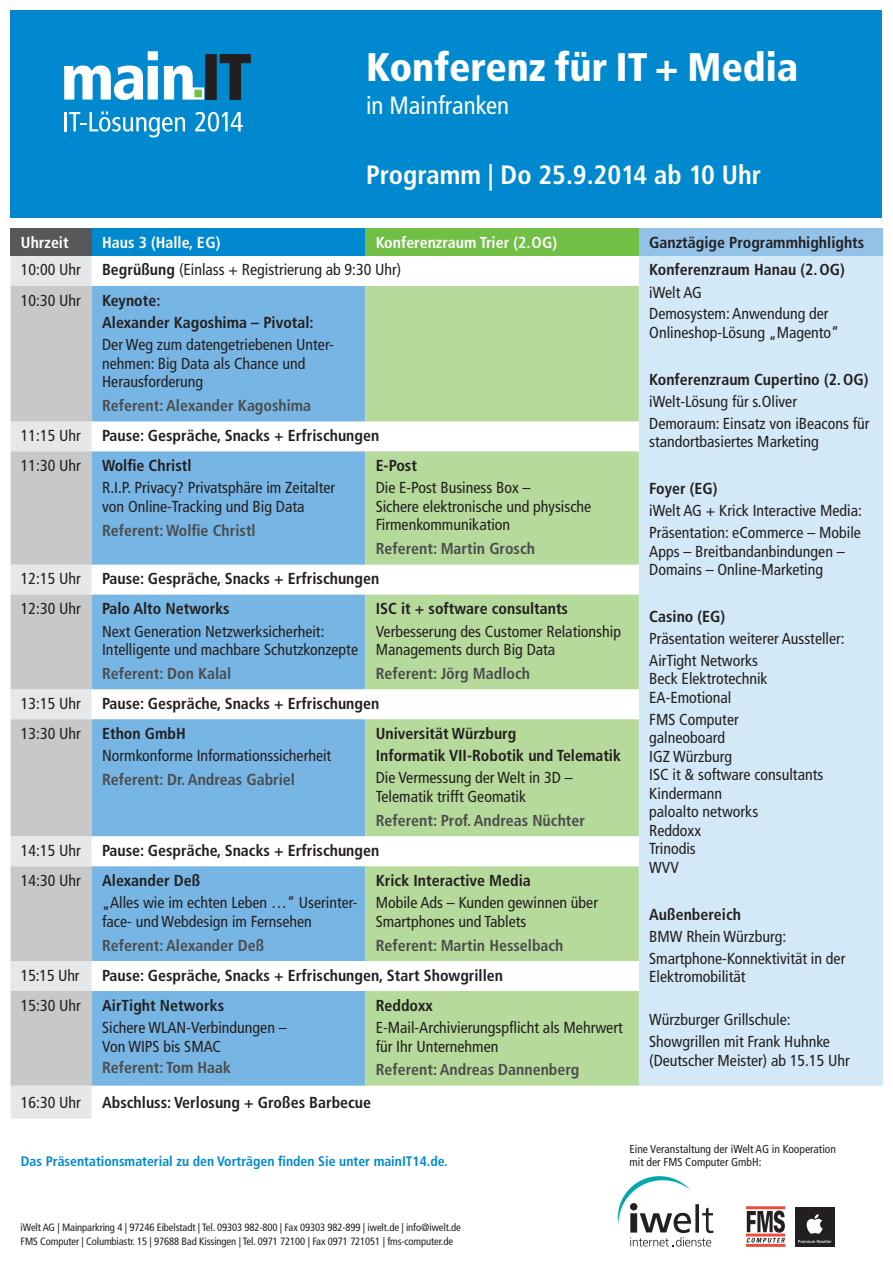
<style>
.page{position:relative;width:893px;height:1263px;background:#fff}
.page>*{position:absolute;margin:0;border:0;box-sizing:border-box;transform-origin:0 0}
.t1{font:900 condensed 39.9px "Frutiger LT";color:#fff}
.t2{font:700 condensed 26.55px "Frutiger LT";color:#fff}
.t3{font:condensed 24.9px "Frutiger LT";color:#fff}
.t4{font:condensed 15.9px/18.6px "Frutiger LT";color:#231f20}
.t5{font:700 condensed 15.9px/22.2px "Frutiger LT";color:#231f20}
.t6{font:700 condensed 15.9px "Frutiger LT";color:#4b4c4d}
.t7{font:700 condensed 15.9px "Frutiger LT";color:#fff}
.t8{font:700 condensed 13.8px "Frutiger LT";color:#0089cf}
.t9{font:condensed 11.55px/12.6px "Frutiger LT";color:#231f20}
.t10{font:condensed 10.65px/14.2px "Frutiger LT";letter-spacing:-.01em;color:#231f20}
.s1{font-weight:700}
</style>
<div class="page">
<div style="left:11px;top:11px;width:871px;height:207px;background:#0089cf"></div>
<svg style="left:64px;top:51px;width:94px;height:49px"></svg>
<div style="left:205px;top:54px;width:11px;height:46px;background:#231f20;border:1px solid #231f20"></div>
<svg style="left:220px;top:54px;width:31px;height:46px"></svg>
<svg style="left:164px;top:65px;width:40px;height:35px"></svg>
<hr style="left:64px;top:112px;width:3px;height:19px;background:#fff">
<svg style="left:69px;top:112px;width:116px;height:26px"></svg>
<svg style="left:195px;top:112px;width:48px;height:20px"></svg>
<div style="left:11px;top:229px;width:81px;height:27px;background:#57585a"></div>
<div style="left:92px;top:229px;width:273px;height:27px;background:#0089cf"></div>
<div style="left:365px;top:229px;width:274px;height:27px;background:#71bf44"></div>
<div style="left:639px;top:229px;width:243px;height:27px;background:#93c2e8"></div>
<div style="left:11px;top:256px;width:81px;height:862px;background:#e6e7e9"></div>
<div style="left:639px;top:256px;width:243px;height:830px;background:#d4e9f7"></div>
<svg style="left:11px;top:286px;width:81px;height:800px;background:#cccdd0"></svg>
<svg style="left:92px;top:286px;width:273px;height:800px;fill:#77b6e4"></svg>
<svg style="left:365px;top:286px;width:274px;height:800px;fill:#b6da9b"></svg>
<svg style="left:747px;top:1210px;width:38px;height:32px"></svg>
<div style="left:747px;top:1207px;width:38px;height:2px;border:1px solid #ed4b3b"></div>
<div style="left:747px;top:1234px;width:38px;height:2px;border:1px solid #ed4b3b"></div>
<div style="left:747px;top:1244px;width:38px;height:2px;border:1px solid #ed4b3b"></div>
<div style="left:795px;top:1207px;width:39px;height:39px;background:#231f20"></div>
<svg style="left:798px;top:1240px;width:33px;height:3px"></svg>
<svg style="left:806px;top:1214px;width:17px;height:20px"></svg>
<svg style="left:618px;top:1176px;width:95px;height:70px"></svg>
<h1 class="t1" style="left:366px;top:43px;width:434px">Konferenz für IT + Media</h1>
<h3 class="t3" style="left:366px;top:90px;width:145px">in Mainfranken</h3>
<h2 class="t2" style="left:366px;top:159px;width:397px">Programm | Do 25.9.2014 ab 10 Uhr</h2>
<p class="t7" style="left:21px;top:233px;width:49px">Uhrzeit</p>
<p class="t7" style="left:102px;top:233px;width:120px">Haus 3 (Halle, EG)</p>
<p class="t7" style="left:376px;top:233px;width:183px">Konferenzraum Trier (2. OG)</p>
<p class="t5" style="left:649px;top:231px;width:217px">Ganztägige Programmhighlights</p>
<p class="t4" style="left:21px;top:261px;width:61px">10:00 Uhr</p>
<p class="t4" style="left:102px;top:261px;width:301px"><span class="s1">Begrüßung</span> (Einlass + Registrierung ab 9:30 Uhr)</p>
<p class="t5" style="left:649px;top:259px;width:197px">Konferenzraum Hanau (2. OG)</p>
<p class="t4" style="left:649px;top:282px;width:181px;line-height:21.6px">iWelt AG<br>Demosystem: Anwendung der</p>
<p class="t4" style="left:649px;top:323px;width:191px">Onlineshop-Lösung „Magento“</p>
<p class="t5" style="left:649px;top:368px;width:221px">Konferenzraum Cupertino (2. OG)</p>
<p class="t4" style="left:649px;top:391px;width:222px;line-height:21.6px">iWelt-Lösung für s.Oliver<br>Demoraum: Einsatz von iBeacons für</p>
<p class="t4" style="left:649px;top:432px;width:171px">standortbasiertes Marketing</p>
<p class="t5" style="left:649px;top:477px;width:70px">Foyer (EG)</p>
<p class="t4" style="left:649px;top:500px;width:214px;line-height:21.6px">iWelt AG + Krick Interactive Media:<br>Präsentation: eCommerce – Mobile</p>
<p class="t4" style="left:649px;top:542px;width:197px">Apps – Breitbandanbindungen –<br>Domains – Online-Marketing</p>
<p class="t5" style="left:649px;top:605px;width:78px">Casino (EG)</p>
<p class="t4" style="left:649px;top:628px;width:197px;line-height:21.6px">Präsentation weiterer Aussteller:<br>AirTight Networks</p>
<p class="t4" style="left:649px;top:670px;width:120px">Beck Elektrotechnik<br>EA-Emotional</p>
<p class="t4" style="left:649px;top:710px;width:176px">FMS Computer<br>galneoboard<br>IGZ Würzburg<br>ISC it &amp; software consultants<br>Kindermann<br>paloalto networks<br>Reddoxx<br>Trinodis<br>WVV</p>
<p class="t5" style="left:649px;top:903px;width:93px">Außenbereich</p>
<p class="t4" style="left:649px;top:926px;width:198px;line-height:21.6px">BMW Rhein Würzburg:<br>Smartphone-Konnektivität in der</p>
<p class="t4" style="left:649px;top:968px;width:98px">Elektromobilität</p>
<p class="t4" style="left:649px;top:1009px;width:182px;line-height:21.6px">Würzburger Grillschule:<br>Showgrillen mit Frank Huhnke</p>
<p class="t4" style="left:649px;top:1051px;width:202px">(Deutscher Meister) ab 15.15 Uhr</p>
<p class="t4" style="left:21px;top:291px;width:61px">10:30 Uhr</p>
<p class="t5" style="left:102px;top:289px;width:213px">Keynote:<br>Alexander Kagoshima – Pivotal:</p>
<p class="t4" style="left:102px;top:335px;width:233px">Der Weg zum datengetriebenen Unter&shy;nehmen: Big Data als Chance und<br>Herausforderung</p>
<p class="t6" style="left:102px;top:396px;width:211px">Referent: Alexander Kagoshima</p>
<p class="t4" style="left:21px;top:426px;width:61px">11:15 Uhr</p>
<p class="t5" style="left:102px;top:424px;width:279px">Pause: Gespräche, Snacks + Erfrischungen</p>
<p class="t4" style="left:21px;top:456px;width:61px">11:30 Uhr</p>
<p class="t5" style="left:102px;top:454px;width:91px">Wolfie Christl</p>
<p class="t4" style="left:102px;top:479px;width:235px">R.I.P. Privacy? Privatsphäre im Zeitalter von Online-Tracking und Big Data</p>
<p class="t6" style="left:102px;top:521px;width:155px">Referent: Wolfie Christl</p>
<p class="t5" style="left:376px;top:454px;width:43px">E-Post</p>
<p class="t4" style="left:376px;top:479px;width:217px">Die E-Post Business Box –<br>Sichere elektronische und physische<br>Firmenkommunikation</p>
<p class="t6" style="left:376px;top:539px;width:161px">Referent: Martin Grosch</p>
<p class="t4" style="left:21px;top:570px;width:61px">12:15 Uhr</p>
<p class="t5" style="left:102px;top:568px;width:279px">Pause: Gespräche, Snacks + Erfrischungen</p>
<p class="t4" style="left:21px;top:599px;width:61px">12:30 Uhr</p>
<p class="t5" style="left:102px;top:598px;width:129px">Palo Alto Networks</p>
<p class="t4" style="left:102px;top:622px;width:257px">Next Generation Netzwerksicherheit:<br>Intelligente und machbare Schutzkonzepte</p>
<p class="t6" style="left:102px;top:664px;width:131px">Referent: Don Kalal</p>
<p class="t5" style="left:376px;top:598px;width:194px">ISC it + software consultants</p>
<p class="t4" style="left:376px;top:622px;width:247px">Verbesserung des Customer Relationship<br>Managements durch Big Data</p>
<p class="t6" style="left:376px;top:664px;width:156px">Referent: Jörg Madloch</p>
<p class="t4" style="left:21px;top:694px;width:61px">13:15 Uhr</p>
<p class="t5" style="left:102px;top:692px;width:279px">Pause: Gespräche, Snacks + Erfrischungen</p>
<p class="t4" style="left:21px;top:724px;width:61px">13:30 Uhr</p>
<p class="t5" style="left:102px;top:722px;width:85px">Ethon GmbH</p>
<p class="t4" style="left:102px;top:746px;width:231px">Normkonforme Informationssicherheit</p>
<p class="t6" style="left:102px;top:770px;width:194px">Referent: Dr. Andreas Gabriel</p>
<p class="t5" style="left:376px;top:722px;width:247px">Universität Würzburg<br>Informatik VII-Robotik und Telematik</p>
<p class="t4" style="left:376px;top:769px;width:198px">Die Vermessung der Welt in 3D –<br>Telematik trifft Geomatik</p>
<p class="t6" style="left:376px;top:811px;width:211px">Referent: Prof. Andreas Nüchter</p>
<p class="t4" style="left:21px;top:841px;width:61px">14:15 Uhr</p>
<p class="t5" style="left:102px;top:839px;width:279px">Pause: Gespräche, Snacks + Erfrischungen</p>
<p class="t4" style="left:21px;top:871px;width:61px">14:30 Uhr</p>
<p class="t5" style="left:102px;top:869px;width:100px">Alexander Deß</p>
<p class="t4" style="left:102px;top:893px;width:257px">„Alles wie im echten Leben …“ Userinter&shy;face- und Webdesign im Fernsehen</p>
<p class="t6" style="left:102px;top:936px;width:164px">Referent: Alexander Deß</p>
<p class="t5" style="left:376px;top:869px;width:157px">Krick Interactive Media</p>
<p class="t4" style="left:376px;top:893px;width:224px">Mobile Ads – Kunden gewinnen über<br>Smartphones und Tablets</p>
<p class="t6" style="left:376px;top:936px;width:189px">Referent: Martin Hesselbach</p>
<p class="t4" style="left:21px;top:966px;width:60px">15:15 Uhr</p>
<p class="t5" style="left:102px;top:964px;width:402px">Pause: Gespräche, Snacks + Erfrischungen, Start Showgrillen</p>
<p class="t4" style="left:21px;top:996px;width:61px">15:30 Uhr</p>
<p class="t5" style="left:102px;top:994px;width:123px">AirTight Networks</p>
<p class="t4" style="left:102px;top:1018px;width:186px">Sichere WLAN-Verbindungen –<br>Von WIPS bis SMAC</p>
<p class="t6" style="left:102px;top:1058px;width:131px">Referent: Tom Haak</p>
<p class="t5" style="left:376px;top:994px;width:59px">Reddoxx</p>
<p class="t4" style="left:376px;top:1018px;width:249px">E-Mail-Archivierungspflicht als Mehrwert für Ihr Unternehmen</p>
<p class="t6" style="left:376px;top:1060px;width:205px">Referent: Andreas Dannenberg</p>
<p class="t4" style="left:21px;top:1093px;width:61px">16:30 Uhr</p>
<p class="t5" style="left:102px;top:1092px;width:270px">Abschluss: Verlosung + Großes Barbecue</p>
<p class="t8" style="left:21px;top:1153px;width:428px">Das Präsentationsmaterial zu den Vorträgen finden Sie unter mainIT14.de.</p>
<p class="t10" style="left:21px;top:1220px;width:442px">iWelt AG | Mainparkring 4 | 97246 Eibelstadt | Tel. 09303 982-800 | Fax 09303 982-899 | iwelt.de | info@iwelt.de<br>FMS Computer | Columbiastr. 15 | 97688 Bad Kissingen | Tel. 0971 72100 | Fax 0971 721051 | fms-computer.de</p>
<p class="t9" style="left:629px;top:1143px;width:208px">Eine Veranstaltung der iWelt AG in Kooperation mit der FMS Computer GmbH:</p>
</div>
